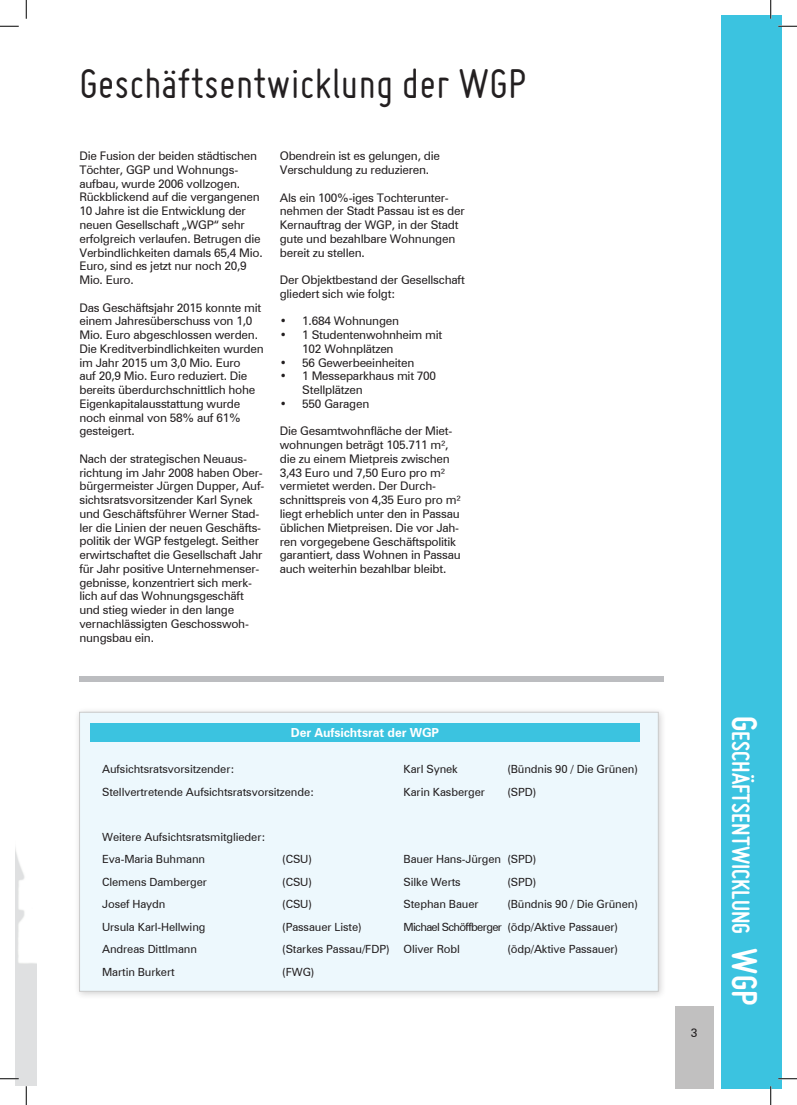
<style>
.page{position:relative;width:797px;height:1105px;background:#fff}
.page>*{position:absolute;margin:0;border:0;box-sizing:border-box;transform-origin:0 0}
.t1{font:45px "Miso";color:#231f20}
.t2{font:700 26.25px "Miso";color:#fff}
.t3{font:700 12.5px "Zurich BT";letter-spacing:-.01em;color:#fff}
.t4{font:11.88px/13.8px "Zurich BT";letter-spacing:-.02em;color:#231f20}
.t5{font:11.25px/22.5px "Zurich BT";letter-spacing:-.01em;color:#231f20}
.t6{font:11.25px "Zurich BT";letter-spacing:-.06em;color:#231f20}
.s1{font-size:37.5px}
</style>
<div class="page">
<img style="left:16px;top:852px;width:21px;height:234px">
<div style="left:675px;top:1006px;width:38px;height:83px;background:#c1c0c0"></div>
<div style="left:721px;top:16px;width:60px;height:1073px;background:#3bc3e0"></div>
<svg style="left:78px;top:711px;width:585px;height:285px;fill:#e7e7e7"></svg>
<div style="left:79px;top:712px;width:579px;height:279px;background:#edf8fd"></div>
<div style="left:90px;top:723px;width:549px;height:18px;background:#3bc3e0"></div>
<div style="left:79px;top:676px;width:585px;height:5px;background:#bcbdc0"></div>
<svg style="left:0;top:25px;width:19px;height:2px"></svg>
<svg style="left:778px;top:25px;width:19px;height:2px"></svg>
<svg style="left:0;top:1078px;width:19px;height:1px"></svg>
<svg style="left:778px;top:1078px;width:19px;height:1px"></svg>
<svg style="left:25px;top:0;width:2px;height:19px"></svg>
<svg style="left:25px;top:1086px;width:2px;height:19px"></svg>
<svg style="left:770px;top:0;width:1px;height:19px"></svg>
<svg style="left:770px;top:1086px;width:1px;height:19px"></svg>
<h1 class="t1" style="left:79px;top:59px;width:448px">Geschäftsentwicklung der WGP</h1>
<p class="t4" style="left:79px;top:149px;width:185px">Die Fusion der beiden städtischen<br>Töchter, GGP und Wohnungs&shy;aufbau, wurde 2006 vollzogen.<br>Rückblickend auf die vergangenen<br>10 Jahre ist die Entwicklung der neuen Gesellschaft „WGP“ sehr erfolgreich verlaufen. Betrugen die<br>Verbindlichkeiten damals 65,4 Mio.<br>Euro, sind es jetzt nur noch 20,9<br>Mio. Euro.</p>
<p class="t4" style="left:79px;top:300px;width:186px">Das Geschäftsjahr 2015 konnte mit einem Jahresüberschuss von 1,0<br>Mio. Euro abgeschlossen werden.<br>Die Kreditverbindlichkeiten wurden im Jahr 2015 um 3,0 Mio. Euro<br>auf 20,9 Mio. Euro reduziert. Die bereits überdurchschnittlich hohe<br>Eigenkapitalausstattung wurde noch einmal von 58% auf 61% gesteigert.</p>
<p class="t4" style="left:79px;top:452px;width:186px">Nach der strategischen Neuaus&shy;richtung im Jahr 2008 haben Ober&shy;bürgermeister Jürgen Dupper, Auf&shy;sichtsratsvorsitzender Karl Synek und Geschäftsführer Werner Stad&shy;ler die Linien der neuen Geschäfts&shy;politik der WGP festgelegt. Seither erwirtschaftet die Gesellschaft Jahr für Jahr positive Unternehmenser&shy;gebnisse, konzentriert sich merk&shy;lich auf das Wohnungsgeschäft und stieg wieder in den lange vernachlässigten Geschosswoh&shy;nungsbau ein.</p>
<p class="t4" style="left:280px;top:149px;width:162px">Obendrein ist es gelungen, die<br>Verschuldung zu reduzieren.</p>
<p class="t4" style="left:280px;top:190px;width:186px">Als ein 100%-iges Tochterunter&shy;nehmen der Stadt Passau ist es der<br>Kernauftrag der WGP, in der Stadt gute und bezahlbare Wohnungen bereit zu stellen.</p>
<p class="t4" style="left:280px;top:273px;width:186px">Der Objektbestand der Gesellschaft gliedert sich wie folgt:</p>
<p class="t4" style="left:280px;top:314px;width:121px">• 1.684 Wohnungen</p>
<p class="t4" style="left:302px;top:328px;width:142px;text-indent:-23px">• 1 Studentenwohnheim mit<br>102 Wohnplätzen</p>
<p class="t4" style="left:280px;top:355px;width:136px">• 56 Gewerbeeinheiten</p>
<p class="t4" style="left:302px;top:369px;width:135px;text-indent:-23px">• 1 Messeparkhaus mit 700<br>Stellplätzen</p>
<p class="t4" style="left:280px;top:397px;width:91px">• 550 Garagen</p>
<p class="t4" style="left:280px;top:424px;width:183px">Die Gesamtwohnfläche der Miet&shy;wohnungen beträgt 105.711 m², die zu einem Mietpreis zwischen<br>3,43 Euro und 7,50 Euro pro m² vermietet werden. Der Durch&shy;schnittspreis von 4,35 Euro pro m² liegt erheblich unter den in Passau üblichen Mietpreisen. Die vor Jah&shy;ren vorgegebene Geschäftspolitik garantiert, dass Wohnen in Passau auch weiterhin bezahlbar bleibt.</p>
<p class="t3" style="left:291px;top:725px;width:150px">Der Aufsichtsrat der WGP</p>
<h2 class="t2" style="left:755px;top:716px;width:291px;rotate:90deg"><span class="s1">G</span>eschäftsentwicklung <span class="s1">WGP</span></h2>
<p class="t5" style="left:102px;top:758px;width:134px">Aufsichtsratsvorsitzender:</p>
<p class="t5" style="left:403px;top:758px;width:56px">Karl Synek</p>
<p class="t5" style="left:507px;top:758px;width:132px">(Bündnis 90 / Die Grünen)</p>
<p class="t5" style="left:102px;top:780px;width:214px">Stellvertretende Aufsichtsratsvorsitzende:</p>
<p class="t5" style="left:403px;top:780px;width:83px">Karin Kasberger</p>
<p class="t5" style="left:507px;top:780px;width:30px">(SPD)</p>
<p class="t5" style="left:102px;top:825px;width:165px">Weitere Aufsichtsratsmitglieder:<br>Eva-Maria Buhmann</p>
<p class="t5" style="left:282px;top:848px;width:31px">(CSU)</p>
<p class="t5" style="left:403px;top:848px;width:134px">Bauer Hans-Jürgen (SPD)</p>
<p class="t5" style="left:102px;top:870px;width:106px">Clemens Damberger</p>
<p class="t5" style="left:282px;top:870px;width:31px">(CSU)</p>
<p class="t5" style="left:403px;top:870px;width:59px">Silke Werts</p>
<p class="t5" style="left:507px;top:870px;width:30px">(SPD)</p>
<p class="t5" style="left:102px;top:893px;width:65px">Josef Haydn</p>
<p class="t5" style="left:282px;top:893px;width:31px">(CSU)</p>
<p class="t5" style="left:403px;top:893px;width:77px">Stephan Bauer</p>
<p class="t5" style="left:507px;top:893px;width:132px">(Bündnis 90 / Die Grünen)</p>
<p class="t5" style="left:102px;top:915px;width:105px">Ursula Karl-Hellwing</p>
<p class="t5" style="left:282px;top:915px;width:81px">(Passauer Liste)</p>
<p class="t6" style="left:403px;top:920px;width:216px">Michael Schöffberger (ödp/Aktive Passauer)</p>
<p class="t5" style="left:102px;top:938px;width:96px">Andreas Dittlmann</p>
<p class="t5" style="left:282px;top:938px;width:179px">(Starkes Passau/FDP) Oliver Robl</p>
<p class="t5" style="left:507px;top:938px;width:112px">(ödp/Aktive Passauer)</p>
<p class="t5" style="left:102px;top:960px;width:74px">Martin Burkert</p>
<p class="t5" style="left:282px;top:960px;width:34px">(FWG)</p>
<p class="t4" style="left:691px;top:1026px;width:8px">3</p>
</div>
